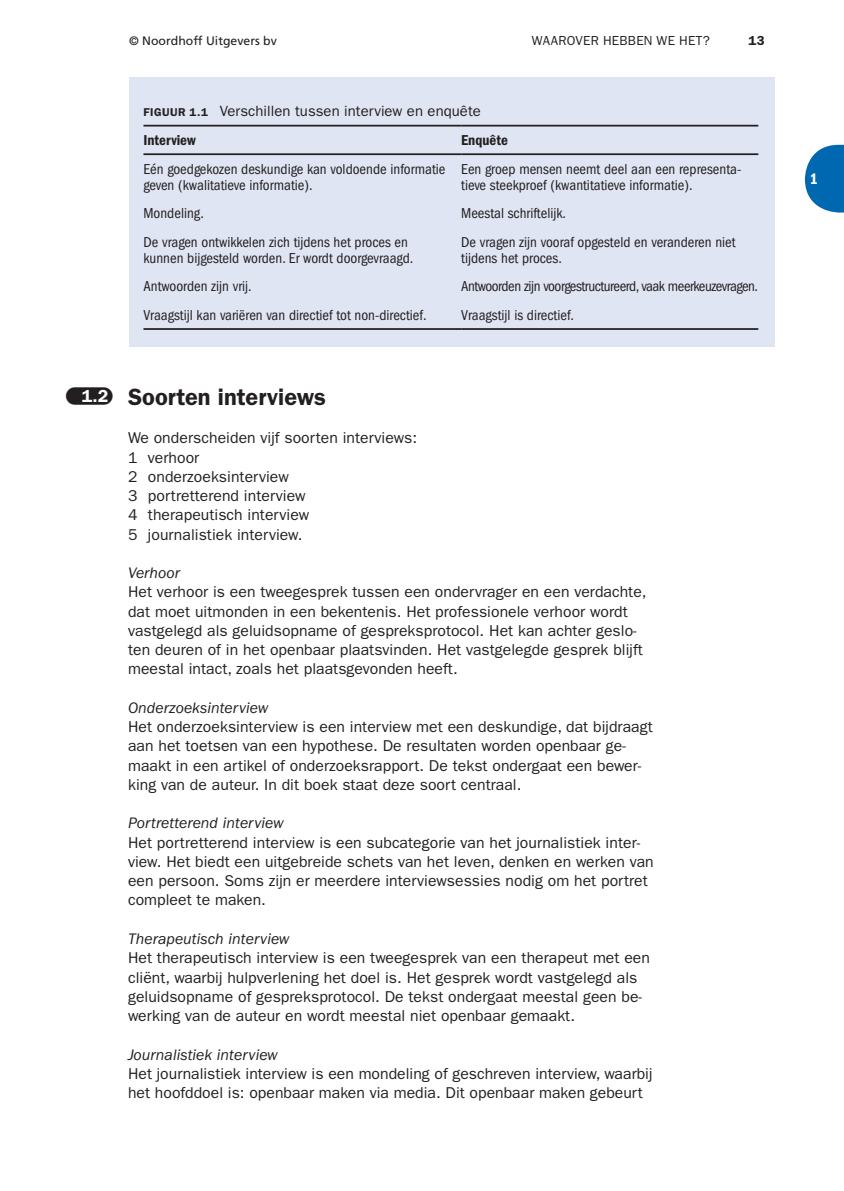
<style>
.page{position:relative;width:844px;height:1191px;background:#fff}
.page>*{position:absolute;margin:0;border:0;box-sizing:border-box;transform-origin:0 0}
.t1{font:600 23.62px "ITC Franklin Gothic Std";color:#231f20}
.t2{font:15.75px/19.2px "ITC Franklin Gothic Std";letter-spacing:.005em;color:#231f20}
.t3{font:italic 15.75px "ITC Franklin Gothic Std";letter-spacing:.005em;color:#231f20}
.t4{font:15.75px "ITC Franklin Gothic Std Dm Cd";color:#fff}
.t5{font:condensed 14.88px/15.8px "ITC Franklin Gothic Std";color:#231f20}
.t6{font:condensed 14.88px "ITC Franklin Gothic Std";letter-spacing:-.03em;color:#231f20}
.t7{font:14.88px "ITC Franklin Gothic Std";letter-spacing:.005em;color:#231f20}
.t8{font:14.88px "ITC Franklin Gothic Std Dm Cd";color:#231f20}
.t9{font:13.12px "ITC Franklin Gothic Std";letter-spacing:.02em;color:#231f20}
.t10{font:600 13.12px "ITC Franklin Gothic Std";color:#231f20}
.t11{font:12.25px "Frutiger LT Std";color:#231f20}
.s1{font-weight:600;font-size:11.38px}
.s2{font-family:"Franklin Gothic Demi Met Pil";font-weight:400;font-size:17.5px}
.s3{font-size:17.5px;color:#fff}
</style>
<div class="page">
<svg style="left:804px;top:145px;width:39px;height:67px"></svg>
<div style="left:128px;top:77px;width:646px;height:270px;background:#dfe5f3"></div>
<hr style="left:143px;top:125px;width:318px;height:1px;background:#231f20">
<hr style="left:461px;top:125px;width:297px;height:1px;background:#231f20">
<hr style="left:143px;top:153px;width:318px;height:2px;background:#231f20">
<hr style="left:461px;top:153px;width:297px;height:2px;background:#231f20">
<hr style="left:143px;top:328px;width:318px;height:2px;background:#231f20">
<hr style="left:461px;top:328px;width:297px;height:2px;background:#231f20">
<p class="t11" style="left:129px;top:35px;width:149px">© Noordhoff Uitgevers bv</p>
<p class="t9" style="left:531px;top:35px;width:179px">WAAROVER HEBBEN WE HET?</p>
<p class="t10" style="left:748px;top:35px;width:18px">13</p>
<p class="t7" style="left:143px;top:105px;width:339px"><span class="s1">FIGUUR 1.1</span> Verschillen tussen interview en enquête</p>
<p class="t8" style="left:143px;top:134px;width:54px">Interview</p>
<p class="t8" style="left:461px;top:134px;width:48px">Enquête</p>
<p class="t5" style="left:143px;top:162px;width:303px">Eén goedgekozen deskundige kan voldoende informatie geven (kwalitatieve informatie).</p>
<p class="t5" style="left:461px;top:162px;width:281px">Een groep mensen neemt deel aan een representa&shy;tieve steekproef (kwantitatieve informatie).</p>
<p class="t5" style="left:143px;top:206px;width:62px">Mondeling.</p>
<p class="t5" style="left:461px;top:206px;width:106px">Meestal schriftelijk.</p>
<p class="t5" style="left:143px;top:235px;width:271px">De vragen ontwikkelen zich tijdens het proces en kunnen bijgesteld worden. Er wordt doorgevraagd.</p>
<p class="t5" style="left:461px;top:235px;width:276px">De vragen zijn vooraf opgesteld en veranderen niet tijdens het proces.</p>
<p class="t5" style="left:143px;top:279px;width:110px">Antwoorden zijn vrij.</p>
<p class="t6" style="left:461px;top:281px;width:298px">Antwoorden zijn voorgestructureerd, vaak meerkeuzevragen.</p>
<p class="t5" style="left:143px;top:308px;width:284px">Vraagstijl kan variëren van directief tot non-directief.</p>
<p class="t5" style="left:461px;top:308px;width:114px">Vraagstijl is directief.</p>
<h1 class="t1" style="left:66px;top:388px;width:261px"><span class="s2">§</span><span class="s3">1.2</span> Soorten interviews</h1>
<p class="t2" style="left:128px;top:429px;width:290px">We onderscheiden vijf soorten interviews:<br>1 verhoor<br>2 onderzoeksinterview<br>3 portretterend interview<br>4 therapeutisch interview<br>5 journalistiek interview.</p>
<p class="t3" style="left:128px;top:567px;width:54px">Verhoor</p>
<p class="t2" style="left:128px;top:583px;width:520px">Het verhoor is een tweegesprek tussen een ondervrager en een verdachte, dat moet uitmonden in een bekentenis. Het professionele verhoor wordt vastgelegd als geluidsopname of gespreksprotocol. Het kan achter geslo&shy;ten deuren of in het openbaar plaatsvinden. Het vastgelegde gesprek blijft meestal intact, zoals het plaatsgevonden heeft.</p>
<p class="t3" style="left:128px;top:701px;width:142px">Onderzoeksinterview</p>
<p class="t2" style="left:128px;top:718px;width:526px">Het onderzoeksinterview is een interview met een deskundige, dat bijdraagt aan het toetsen van een hypothese. De resultaten worden openbaar ge&shy;maakt in een artikel of onderzoeksrapport. De tekst ondergaat een bewer&shy;king van de auteur. In dit boek staat deze soort centraal.</p>
<p class="t3" style="left:128px;top:817px;width:157px">Portretterend interview</p>
<p class="t2" style="left:128px;top:834px;width:527px">Het portretterend interview is een subcategorie van het journalistiek inter&shy;view. Het biedt een uitgebreide schets van het leven, denken en werken van een persoon. Soms zijn er meerdere interviewsessies nodig om het portret compleet te maken.</p>
<p class="t3" style="left:128px;top:932px;width:163px">Therapeutisch interview</p>
<p class="t2" style="left:128px;top:949px;width:523px">Het therapeutisch interview is een tweegesprek van een therapeut met een cliënt, waarbij hulpverlening het doel is. Het gesprek wordt vastgelegd als geluidsopname of gespreksprotocol. De tekst ondergaat meestal geen be&shy;werking van de auteur en wordt meestal niet openbaar gemaakt.</p>
<p class="t3" style="left:128px;top:1048px;width:151px">Journalistiek interview</p>
<p class="t2" style="left:128px;top:1064px;width:526px">Het journalistiek interview is een mondeling of geschreven interview, waarbij het hoofddoel is: openbaar maken via media. Dit openbaar maken gebeurt</p>
<p class="t4" style="left:809px;top:172px;width:10px">1</p>
</div>
